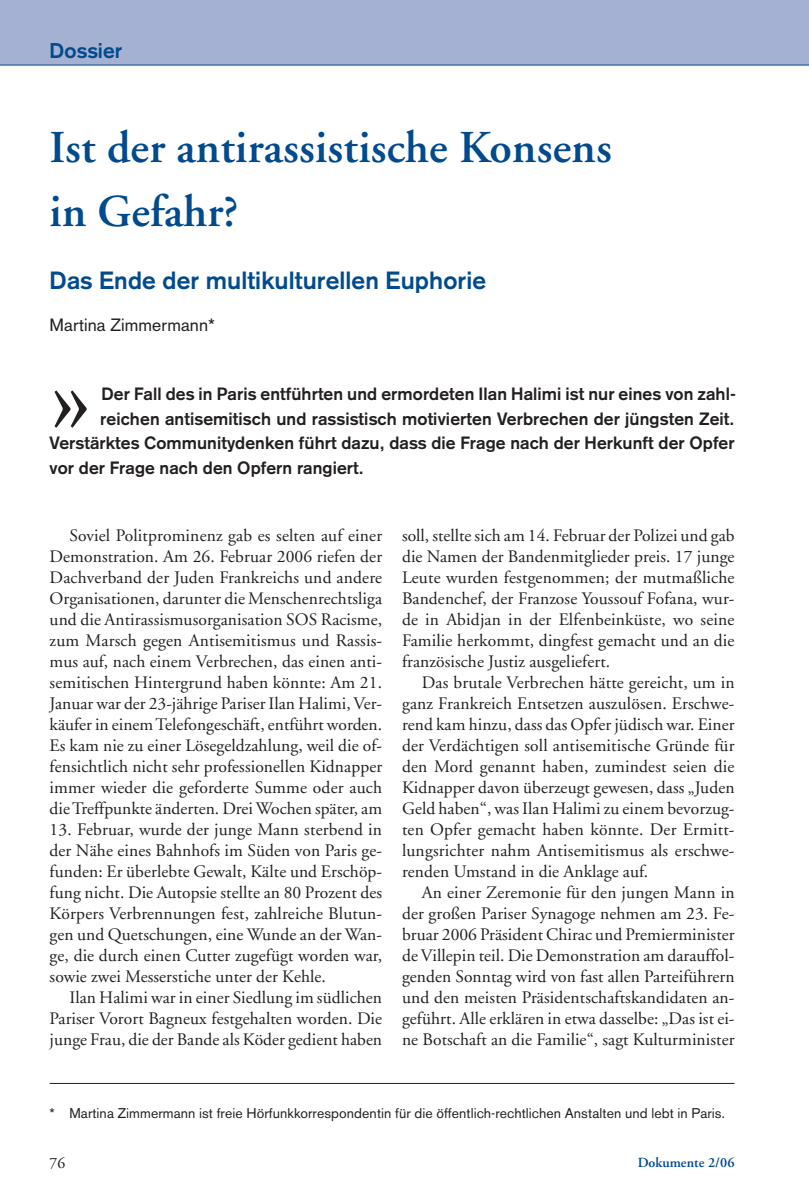
<style>
.page{position:relative;width:809px;height:1191px;background:#fff}
.page>*{position:absolute;margin:0;border:0;box-sizing:border-box;transform-origin:0 0}
.t1{font:111.48px "Adobe Garamond";color:#231f20}
.t2{font:600 45.5px/63px "Adobe Garamond";letter-spacing:.005em;color:#004a8d}
.t3{font:700 24.5px "Akzidenz Grotesk";letter-spacing:.005em;color:#004a8d}
.t4{font:700 21px "Akzidenz Grotesk";letter-spacing:.005em;color:#004a8d}
.t5{font:17.5px/21px "Adobe Garamond";letter-spacing:.005em;color:#231f20;text-align:justify}
.t6{font:700 17.5px "Akzidenz Grotesk";letter-spacing:.005em;color:#231f20}
.t7{font:17.5px "Akzidenz Grotesk";letter-spacing:.005em;color:#231f20}
.t8{font:15.75px "Adobe Garamond";color:#231f20}
.t9{font:14px "Akzidenz Grotesk BE";letter-spacing:.005em;color:#231f20}
.t10{font:600 14px "Adobe Garamond";letter-spacing:.005em;color:#004a8d}
</style>
<div class="page">
<div style="left:0;top:1px;width:808px;height:64px;background:#a4b1d2"></div>
<hr style="left:0;top:65px;width:808px;height:1px;background:#004a8d">
<hr style="left:50px;top:1083px;width:684px;height:1px;background:#231f20">
<p class="t4" style="left:50px;top:43px;width:74px">Dossier</p>
<h2 class="t2" style="left:50px;top:121px;width:563px">Ist der antirassistische Konsens in Gefahr?</h2>
<h3 class="t3" style="left:50px;top:271px;width:438px">Das Ende der multikulturellen Euphorie</h3>
<p class="t7" style="left:50px;top:318px;width:167px">Martina Zimmermann*</p>
<h1 class="t1" style="left:50px;top:352px;width:44px">»</h1>
<p class="t6" style="left:101px;top:388px;width:636px">Der Fall des in Paris entführten und ermordeten Ilan Halimi ist nur eines von zahl-</p>
<p class="t6" style="left:100px;top:412px;width:636px">reichen antisemitisch und rassistisch motivierten Verbrechen der jüngsten Zeit.</p>
<p class="t6" style="left:50px;top:437px;width:686px">Verstärktes Communitydenken führt dazu, dass die Frage nach der Herkunft der Opfer</p>
<p class="t6" style="left:50px;top:461px;width:315px">vor der Frage nach den Opfern rangiert.</p>
<p class="t5" style="left:50px;top:526px;width:334px;text-indent:20px">Soviel Politprominenz gab es selten auf einer Demonstration. Am 26. Februar 2006 riefen der Dachverband der Juden Frankreichs und andere Organisationen, darunter die Menschenrechtsliga und die Antirassismusorganisation SOS Racisme, zum Marsch gegen Antisemitismus und Rassis&shy;mus auf, nach einem Verbrechen, das einen anti&shy;semitischen Hintergrund haben könnte: Am 21.<br>Januar war der 23-jährige Pariser Ilan Halimi, Ver&shy;käufer in einem Telefongeschäft, entführt worden.<br>Es kam nie zu einer Lösegeldzahlung, weil die of&shy;fensichtlich nicht sehr professionellen Kidnapper immer wieder die geforderte Summe oder auch die Treffpunkte änderten. Drei Wochen später, am</p>
<p class="t5" style="left:50px;top:820px;width:334px">13. Februar, wurde der junge Mann sterbend in der Nähe eines Bahnhofs im Süden von Paris ge&shy;funden: Er überlebte Gewalt, Kälte und Erschöp&shy;fung nicht. Die Autopsie stellte an 80 Prozent des Körpers Verbrennungen fest, zahlreiche Blutun&shy;gen und Quetschungen, eine Wunde an der Wan&shy;ge, die durch einen Cutter zugefügt worden war, sowie zwei Messerstiche unter der Kehle.</p>
<p class="t5" style="left:50px;top:988px;width:334px;text-indent:20px">Ilan Halimi war in einer Siedlung im südlichen Pariser Vorort Bagneux festgehalten worden. Die junge Frau, die der Bande als Köder gedient haben</p>
<p class="t5" style="left:402px;top:526px;width:334px">soll, stellte sich am 14. Februar der Polizei und gab die Namen der Bandenmitglieder preis. 17 junge Leute wurden festgenommen; der mutmaßliche Bandenchef, der Franzose Youssouf Fofana, wur&shy;de in Abidjan in der Elfenbeinküste, wo seine Familie herkommt, dingfest gemacht und an die französische Justiz ausgeliefert.</p>
<p class="t5" style="left:402px;top:673px;width:334px;text-indent:20px">Das brutale Verbrechen hätte gereicht, um in ganz Frankreich Entsetzen auszulösen. Erschwe&shy;rend kam hinzu, dass das Opfer jüdisch war. Einer der Verdächtigen soll antisemitische Gründe für den Mord genannt haben, zumindest seien die Kidnapper davon überzeugt gewesen, dass „Juden Geld haben“, was Ilan Halimi zu einem bevorzug&shy;ten Opfer gemacht haben könnte. Der Ermitt&shy;lungsrichter nahm Antisemitismus als erschwe&shy;renden Umstand in die Anklage auf.</p>
<p class="t5" style="left:402px;top:883px;width:334px;text-indent:20px">An einer Zeremonie für den jungen Mann in der großen Pariser Synagoge nehmen am 23. Fe&shy;bruar 2006 Präsident Chirac und Premierminister de Villepin teil. Die Demonstration am darauffol&shy;genden Sonntag wird von fast allen Parteiführern und den meisten Präsidentschaftskandidaten an&shy;geführt. Alle erklären in etwa dasselbe: „Das ist ei&shy;ne Botschaft an die Familie“, sagt Kulturminister</p>
<p class="t9" style="left:50px;top:1107px;width:676px">* Martina Zimmermann ist freie Hörfunkkorrespondentin für die öffentlich-rechtlichen Anstalten und lebt in Paris.</p>
<p class="t8" style="left:50px;top:1156px;width:17px">76</p>
<p class="t10" style="left:637px;top:1156px;width:98px">Dokumente 2/06</p>
</div>
